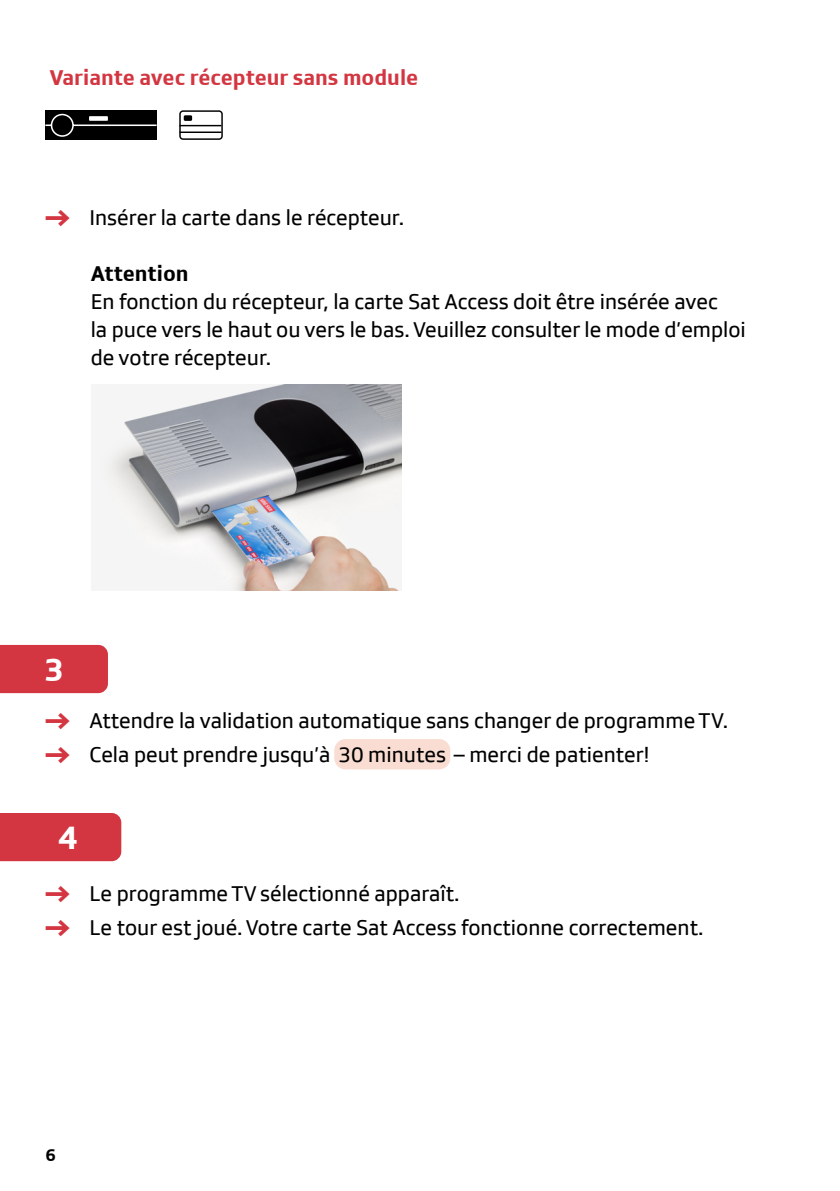
<style>
.page{position:relative;width:840px;height:1191px;background:#fff}
.page>*{position:absolute;margin:0;border:0;box-sizing:border-box;transform-origin:0 0}
.t1{font:700 34px "SRGSSR Type";color:#fff}
.body_einzug_11pt{font:22px/28px "SRGSSR Type";color:#000}
.titel_11pt_red{font:700 22px "SRGSSR Type";color:#d33641}
.t2{font:700 18px "SRGSSR Type";color:#000}
.s1{font-family:"GT Walsheim";font-weight:700;font-size:34px;color:#d33641}
.s2{font-weight:700}
</style>
<div class="page">
<div style="left:334px;top:739px;width:116px;height:30px;background:#faddd2;border-radius:11px"></div>
<div style="left:45px;top:110px;width:111px;height:30px;background:#000"></div>
<svg style="left:45px;top:113px;width:111px;height:24px"></svg>
<div style="left:89px;top:116px;width:19px;height:5px;background:#fff"></div>
<div style="left:179px;top:110px;width:44px;height:30px;border:1px solid #000;border-radius:3px"></div>
<hr style="left:179px;top:125px;width:42px;height:1px;background:#000">
<hr style="left:179px;top:131px;width:42px;height:2px;background:#000">
<div style="left:184px;top:115px;width:8px;height:6px;background:#000"></div>
<div style="left:0;top:813px;width:121px;height:48px;background:#d33641"></div>
<div style="left:0;top:645px;width:108px;height:48px;background:#d33641"></div>
<img style="left:98px;top:384px;width:303px;height:207px">
<p class="titel_11pt_red" style="left:49px;top:64px;width:370px">Variante avec récepteur sans module</p>
<p class="body_einzug_11pt" style="left:45px;top:203px;width:360px"><span class="s1">→</span> Insérer la carte dans le récepteur.</p>
<p class="body_einzug_11pt" style="left:91px;top:259px;width:656px"><span class="s2">Attention<br></span>En fonction du récepteur, la carte Sat Access doit être insérée avec<br>la puce vers le haut ou vers le bas. Veuillez consulter le mode dʼemploi de votre récepteur.</p>
<p class="t1" style="left:45px;top:648px;width:21px">3</p>
<p class="body_einzug_11pt" style="left:45px;top:706px;width:683px"><span class="s1">→</span> Attendre la validation automatique sans changer de programme TV.</p>
<p class="body_einzug_11pt" style="left:45px;top:740px;width:605px"><span class="s1">→</span> Cela peut prendre jusquʼà 30 minutes – merci de patienter!</p>
<p class="t1" style="left:58px;top:816px;width:21px">4</p>
<p class="body_einzug_11pt" style="left:45px;top:880px;width:415px"><span class="s1">→</span> Le programme TV sélectionné apparaît.</p>
<p class="body_einzug_11pt" style="left:45px;top:913px;width:659px"><span class="s1">→</span> Le tour est joué. Votre carte Sat Access fonctionne correctement.</p>
<p class="t2" style="left:45px;top:1144px;width:12px">6</p>
</div>
